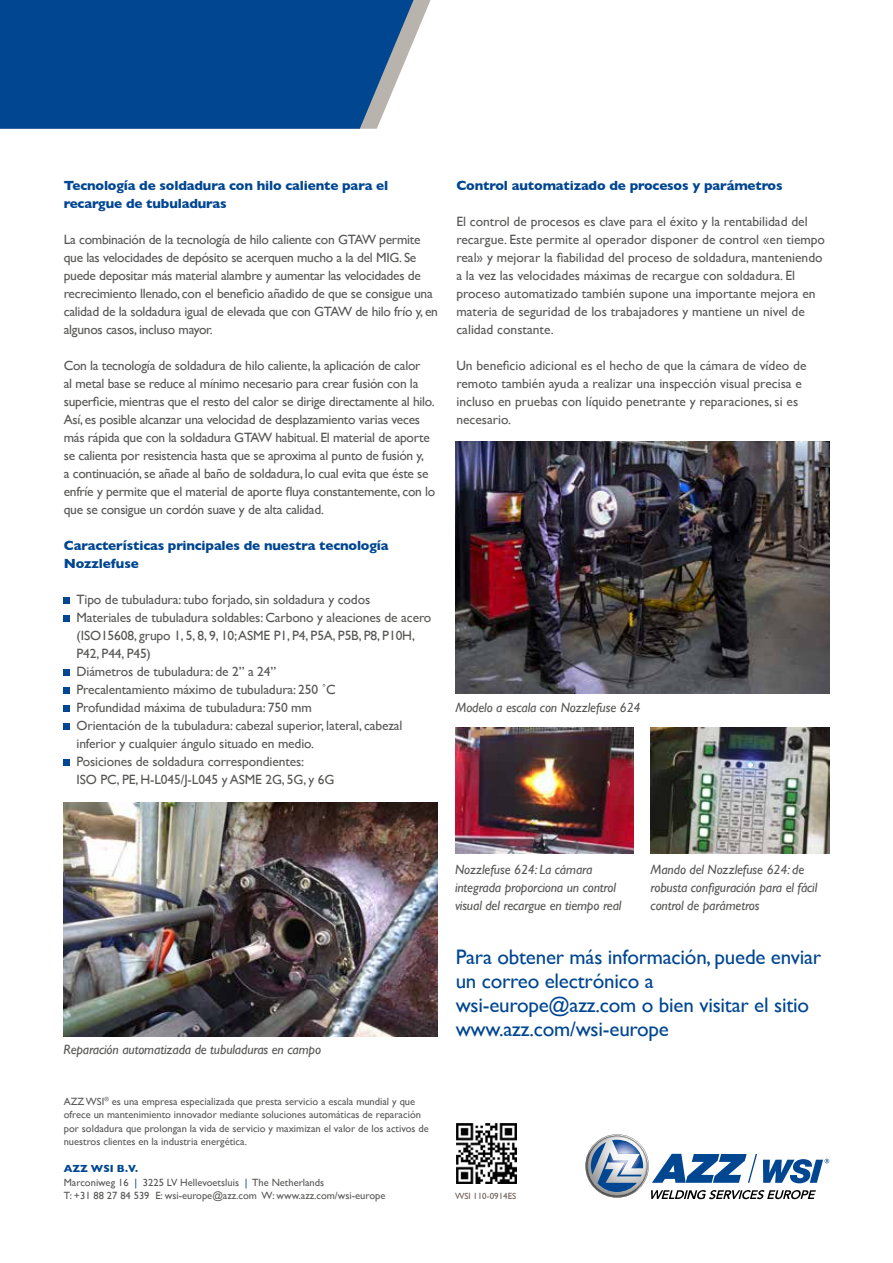
<style>
.page{position:relative;width:893px;height:1263px;background:#fff}
.page>*{position:absolute;margin:0;border:0;box-sizing:border-box;transform-origin:0 0}
.t1{font:21px/24px "Gill Sans";letter-spacing:-.01em;color:#004691}
.t2{font:13.5px/18px "Gill Sans";letter-spacing:-.01em;color:#575756}
.t3{font:italic 13.5px/18px "Gill Sans";letter-spacing:-.01em;color:#575756}
.t4{font:700 13.5px/18px "Gill Sans";letter-spacing:-.01em;color:#004691}
.t5{font:10.5px/13.5px "Gill Sans";color:#575756}
.t6{font:9px "Gill Sans";color:#6c5e57}
.s1{font-weight:700;color:#004691}
.s2{color:#004691}
</style>
<div class="page">
<svg style="left:414px;top:0;width:17px;height:39px"></svg>
<svg style="left:0;top:0;width:414px;height:129px;background:#0e4f95"></svg>
<svg style="left:585px;top:1134px;width:244px;height:65px"></svg>
<div style="left:64px;top:597px;width:6px;height:7px;background:#004691"></div>
<div style="left:64px;top:615px;width:6px;height:7px;background:#004691"></div>
<div style="left:64px;top:669px;width:6px;height:7px;background:#004691"></div>
<div style="left:64px;top:687px;width:6px;height:7px;background:#004691"></div>
<div style="left:64px;top:705px;width:6px;height:7px;background:#004691"></div>
<div style="left:64px;top:723px;width:6px;height:7px;background:#004691"></div>
<div style="left:64px;top:759px;width:6px;height:7px;background:#004691"></div>
<img style="left:64px;top:803px;width:374px;height:233px">
<img style="left:455px;top:442px;width:374px;height:252px">
<img style="left:455px;top:728px;width:179px;height:126px">
<img style="left:651px;top:728px;width:178px;height:126px">
<div style="left:455px;top:1122px;width:64px;height:63px;background:linear-gradient(to bottom,#fff,#fff)"></div>
<img style="left:457px;top:1124px;width:60px;height:60px">
<p class="t4" style="left:64px;top:176px;width:326px">Tecnología de soldadura con hilo caliente para el recargue de tubuladuras</p>
<p class="t2" style="left:64px;top:230px;width:376px">La combinación de la tecnología de hilo caliente con GTAW permite que las velocidades de depósito se acerquen mucho a la del MIG. Se puede depositar más material alambre y aumentar las velocidades de recrecimiento llenado, con el beneficio añadido de que se consigue una calidad de la soldadura igual de elevada que con GTAW de hilo frío y, en algunos casos, incluso mayor.</p>
<p class="t2" style="left:64px;top:356px;width:373px">Con la tecnología de soldadura de hilo caliente, la aplicación de calor<br>al metal base se reduce al mínimo necesario para crear fusión con la superficie, mientras que el resto del calor se dirige directamente al hilo.<br>Así, es posible alcanzar una velocidad de desplazamiento varias veces más rápida que con la soldadura GTAW habitual. El material de aporte se calienta por resistencia hasta que se aproxima al punto de fusión y,<br>a continuación, se añade al baño de soldadura, lo cual evita que éste se enfríe y permite que el material de aporte fluya constantemente, con lo que se consigue un cordón suave y de alta calidad.</p>
<p class="t4" style="left:64px;top:536px;width:326px">Características principales de nuestra tecnología<br>Nozzlefuse</p>
<p class="t2" style="left:77px;top:590px;width:356px">Tipo de tubuladura: tubo forjado, sin soldadura y codos<br>Materiales de tubuladura soldables: Carbono y aleaciones de acero (ISO15608, grupo 1, 5, 8, 9, 10;ASME P1, P4, P5A, P5B, P8, P10H, P42, P44, P45)<br>Diámetros de tubuladura: de 2” a 24”<br>Precalentamiento máximo de tubuladura: 250 ˚C<br>Profundidad máxima de tubuladura: 750 mm<br>Orientación de la tubuladura: cabezal superior, lateral, cabezal inferior y cualquier ángulo situado en medio.<br>Posiciones de soldadura correspondientes:<br>ISO PC, PE, H-L045/J-L045 y ASME 2G, 5G, y 6G</p>
<p class="t4" style="left:456px;top:176px;width:328px">Control automatizado de procesos y parámetros</p>
<p class="t2" style="left:456px;top:212px;width:370px">El control de procesos es clave para el éxito y la rentabilidad del recargue. Este permite al operador disponer de control «en tiempo real» y mejorar la fiabilidad del proceso de soldadura, manteniendo a la vez las velocidades máximas de recargue con soldadura. El proceso automatizado también supone una importante mejora en materia de seguridad de los trabajadores y mantiene un nivel de calidad constante.</p>
<p class="t2" style="left:456px;top:356px;width:352px">Un beneficio adicional es el hecho de que la cámara de vídeo de remoto también ayuda a realizar una inspección visual precisa e incluso en pruebas con líquido penetrante y reparaciones, si es necesario.</p>
<p class="t3" style="left:456px;top:698px;width:187px">Modelo a escala con Nozzlefuse 624</p>
<p class="t3" style="left:64px;top:1040px;width:259px">Reparación automatizada de tubuladuras en campo</p>
<p class="t5" style="left:64px;top:1094px;width:367px">AZZ WSI<sup>®</sup> es una empresa especializada que presta servicio a escala mundial y que ofrece un mantenimiento innovador mediante soluciones automáticas de reparación por soldadura que prolongan la vida de servicio y maximizan el valor de los activos de nuestros clientes en la industria energética.</p>
<p class="t5" style="left:64px;top:1162px;width:323px"><span class="s1">AZZ WSI B.V.<br></span>Marconiweg 16 <span class="s2">|</span> 3225 LV Hellevoetsluis <span class="s2">|</span> The Netherlands<br>T: +31 88 27 84 539 E: wsi-europe@azz.com W: www.azz.com/wsi-europe</p>
<p class="t3" style="left:455px;top:860px;width:168px">Nozzlefuse 624: La cámara integrada proporciona un control visual del recargue en tiempo real</p>
<p class="t3" style="left:651px;top:860px;width:168px">Mando del Nozzlefuse 624: de robusta configuración para el fácil control de parámetros</p>
<h1 class="t1" style="left:456px;top:944px;width:367px">Para obtener más información, puede enviar un correo electrónico a wsi-europe@azz.com o bien visitar el sitio www.azz.com/wsi-europe</h1>
<p class="t6" style="left:455px;top:1191px;width:63px">WSI 110-0914ES</p>
</div>
